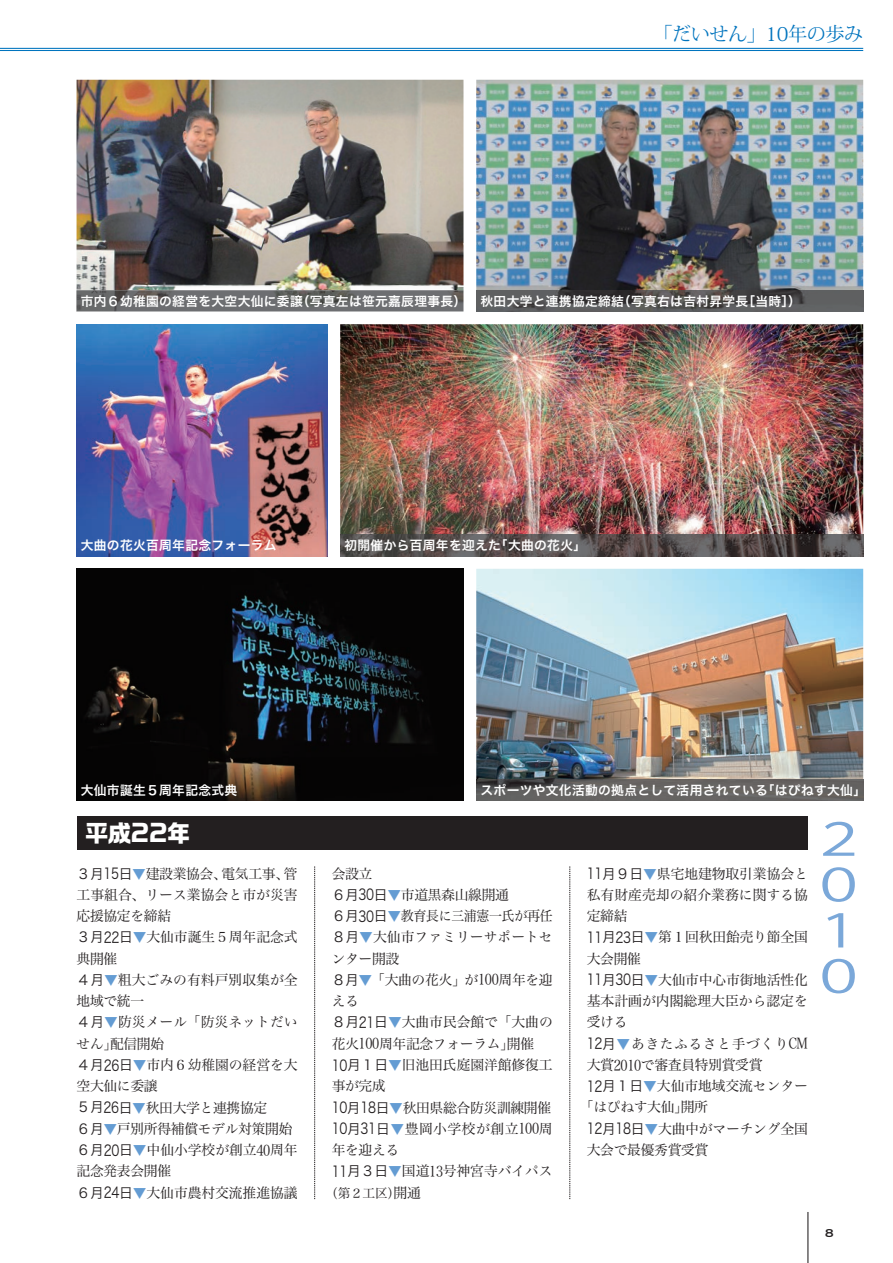
<style>
.page{position:relative;width:893px;height:1263px;background:#fff}
.page>*{position:absolute;margin:0;border:0;box-sizing:border-box;transform-origin:0 0}
.t1{font:44.7px/45.8px "Koz Go Pr 6 N";color:#7ba8d9;scale:1.35 1}
.t2{font:700 23.4px "Ro G San Srf Std";letter-spacing:-.025em;color:#fff}
.t3{font:19.2px "Koz Min Pro";letter-spacing:-.025em;color:#0074be}
.t4{font:15px "Copperplate";color:#231f20}
.t5{font:13.8px/21.3px "Hira Min Pro W3";letter-spacing:-.01em;color:#231f20}
.t6{font:13.8px "Hira Min Pro W3";letter-spacing:-.01em;color:#231f20;scale:.94 1}
.t7{font:13.8px "Hira Min Pro W3";letter-spacing:.04em;color:#231f20}
.t8{font:12.75px "Hira Kaku Pro W6";letter-spacing:.025em;color:#fff}
.t9{font:12.75px "Hira Min Pro W3";color:#231f20}
.s1{font-family:"Hira Kaku Pro N W3"}
.s2{font-family:"Hira Kaku Pro N W3";font-size:14.85px}
.s3{color:#649cd3}
.s4{font-size:14.85px}
.s5{font-size:13.8px}
</style>
<div class="page">
<hr style="left:807px;top:1212px;width:1px;height:51px;background:#231f20">
<img style="left:77px;top:80px;width:386px;height:210px">
<img style="left:476px;top:80px;width:387px;height:210px">
<img style="left:77px;top:569px;width:386px;height:231px">
<img style="left:476px;top:569px;width:387px;height:210px">
<img style="left:77px;top:324px;width:250px;height:232px">
<img style="left:340px;top:324px;width:523px;height:211px">
<img style="left:77px;top:290px;width:386px;height:21px">
<img style="left:476px;top:290px;width:387px;height:21px">
<img style="left:340px;top:535px;width:523px;height:21px">
<img style="left:476px;top:779px;width:387px;height:21px">
<div style="left:77px;top:817px;width:731px;height:33px;background:#231f20"></div>
<hr style="left:0;top:48px;width:863px;height:1px;background:#0074be">
<hr style="left:0;top:50px;width:863px;height:1px;background:#0074be">
<svg style="left:314px;top:866px;width:1px;height:333px"></svg>
<svg style="left:570px;top:866px;width:1px;height:333px"></svg>
<h3 class="t3" style="left:654px;top:20px;width:211px">「だいせん」10年の歩み</h3>
<p class="t8" style="left:81px;top:289px;width:223px">市内６幼稚園の経営を大空大仙に委譲</p>
<p class="t8" style="left:297px;top:289px;width:171px">（写真左は笹元嘉辰理事長(</p>
<p class="t8" style="left:480px;top:289px;width:145px">秋田大学と連携協定締結</p>
<p class="t8" style="left:618px;top:289px;width:132px">（写真右は吉村昇学長</p>
<p class="t8" style="left:742px;top:289px;width:60px">［当時 ([</p>
<p class="t8" style="left:81px;top:534px;width:197px">大曲の花火百周年記念フォーラム</p>
<p class="t8" style="left:344px;top:534px;width:158px">初開催から百周年を迎えた</p>
<p class="t8" style="left:495px;top:534px;width:93px">「大曲の花火「</p>
<p class="t8" style="left:81px;top:778px;width:158px">大仙市誕生５周年記念式典</p>
<h2 class="t2" style="left:85px;top:817px;width:107px">平成22年</h2>
<p class="t5" style="left:221px;top:861px;width:69px">電気工事、</p>
<p class="t5" style="left:77px;top:861px;width:152px"><span class="s1">３月</span><span class="s2">15</span><span class="s1">日</span><span class="s3">▼</span>建設業協会、</p>
<p class="t5" style="left:77px;top:883px;width:223px">工事組合、リース業協会と市が災害</p>
<p class="t5" style="left:77px;top:904px;width:96px">応援協定を締結</p>
<p class="t5" style="left:77px;top:925px;width:223px"><span class="s1">３月</span><span class="s2">22</span><span class="s1">日</span><span class="s3">▼</span>大仙市誕生５周年記念式</p>
<p class="t5" style="left:77px;top:946px;width:42px">典開催</p>
<p class="t5" style="left:77px;top:968px;width:223px"><span class="s1">４月</span><span class="s3">▼</span>粗大ごみの有料戸別収集が全</p>
<p class="t5" style="left:77px;top:989px;width:69px">地域で統一</p>
<p class="t5" style="left:77px;top:1010px;width:223px"><span class="s1">４月</span><span class="s3">▼</span>防災メール「防災ネットだい</p>
<p class="t5" style="left:110px;top:1031px;width:56px">配信開始</p>
<p class="t5" style="left:284px;top:861px;width:15px">管</p>
<p class="t5" style="left:77px;top:1031px;width:223px">せん」<br><span class="s1">４月</span><span class="s2">26</span><span class="s1">日</span><span class="s3">▼</span>市内６幼稚園の経営を大空大仙に委譲<br><span class="s1">５月</span><span class="s2">26</span><span class="s1">日</span><span class="s3">▼</span>秋田大学と連携協定<br><span class="s1">６月</span><span class="s3">▼</span>戸別所得補償モデル対策開始<br><span class="s1">６月</span><span class="s2">20</span><span class="s1">日</span><span class="s3">▼</span>中仙小学校が創立<span class="s4">40</span>周年記念発表会開催<br><span class="s1">６月</span><span class="s2">24</span><span class="s1">日</span><span class="s3">▼</span>大仙市農村交流推進協議</p>
<p class="t8" style="left:480px;top:778px;width:289px">スポーツや文化活動の拠点として活用されている</p>
<p class="t8" style="left:762px;top:778px;width:106px">「はぴねす大仙「</p>
<p class="t5" style="left:332px;top:861px;width:42px">会設立</p>
<p class="t5" style="left:332px;top:883px;width:179px"><span class="s1">６月</span><span class="s2">30</span><span class="s1">日</span><span class="s3">▼</span>市道黒森山線開通</p>
<p class="t6" style="left:332px;top:904px;width:237px"><span class="s1">６月</span><span class="s2">30</span><span class="s1">日</span><span class="s3">▼</span>教育長に三浦憲一氏が再任</p>
<p class="t5" style="left:332px;top:925px;width:223px"><span class="s1">８月</span><span class="s3">▼</span>大仙市ファミリーサポートセ</p>
<p class="t5" style="left:332px;top:946px;width:69px">ンター開設</p>
<p class="t5" style="left:332px;top:968px;width:223px"><span class="s1">８月</span><span class="s3">▼</span>「大曲の花火」が<span class="s4">100</span>周年を迎</p>
<p class="t5" style="left:332px;top:989px;width:29px">える</p>
<p class="t5" style="left:332px;top:1010px;width:223px"><span class="s1">８月</span><span class="s2">21</span><span class="s1">日</span><span class="s3">▼</span>大曲市民会館で「大曲の</p>
<p class="t5" style="left:507px;top:1031px;width:29px">開催</p>
<p class="t5" style="left:332px;top:1031px;width:223px">花火<span class="s4">100</span>周年記念フォーラム」<br><span class="s2">10</span><span class="s1">月１日</span><span class="s3">▼</span>旧池田氏庭園洋館修復工事が完成<br><span class="s2">10</span><span class="s1">月</span><span class="s2">18</span><span class="s1">日</span><span class="s3">▼</span>秋田県総合防災訓練開催<br><span class="s2">10</span><span class="s1">月</span><span class="s2">31</span><span class="s1">日</span><span class="s3">▼</span>豊岡小学校が創立<span class="s4">100</span>周年を迎える<br><span class="s2">11</span><span class="s1">月３日</span><span class="s3">▼</span>国道<span class="s4">13</span>号神宮寺バイパス</p>
<p class="t9" style="left:325px;top:1182px;width:97px">（第２工区<span class="s5">開通</span></p>
<p class="t9" style="left:387px;top:1182px;width:14px">）</p>
<p class="t5" style="left:587px;top:861px;width:223px"><span class="s2">11</span><span class="s1">月９日</span><span class="s3">▼</span>県宅地建物取引業協会と</p>
<p class="t5" style="left:587px;top:883px;width:223px">私有財産売却の紹介業務に関する協</p>
<p class="t5" style="left:587px;top:904px;width:42px">定締結</p>
<p class="t5" style="left:587px;top:925px;width:223px"><span class="s2">11</span><span class="s1">月</span><span class="s2">23</span><span class="s1">日</span><span class="s3">▼</span>第１回秋田飴売り節全国</p>
<p class="t5" style="left:587px;top:946px;width:56px">大会開催</p>
<p class="t5" style="left:587px;top:968px;width:223px"><span class="s2">11</span><span class="s1">月</span><span class="s2">30</span><span class="s1">日</span><span class="s3">▼</span>大仙市中心市街地活性化</p>
<p class="t5" style="left:587px;top:989px;width:223px">基本計画が内閣総理大臣から認定を</p>
<p class="t5" style="left:587px;top:1010px;width:42px">受ける</p>
<p class="t7" style="left:587px;top:1032px;width:223px"><span class="s2">12</span><span class="s1">月</span><span class="s3">▼</span>あきたふるさと手づくり<span class="s4">CM</span></p>
<p class="t5" style="left:587px;top:1053px;width:177px">大賞<span class="s4">2010</span>で審査員特別賞受賞</p>
<p class="t5" style="left:587px;top:1074px;width:223px"><span class="s2">12</span><span class="s1">月１日</span><span class="s3">▼</span>大仙市地域交流センター</p>
<p class="t5" style="left:681px;top:1095px;width:29px">開所</p>
<p class="t5" style="left:587px;top:1095px;width:223px;text-indent:-7px">「はぴねす大仙」<br><span class="s2">12</span><span class="s1">月</span><span class="s2">18</span><span class="s1">日</span><span class="s3">▼</span>大曲中がマーチング全国大会で最優秀賞受賞</p>
<h1 class="t1" style="left:808px;top:817px;width:36px">２<br>０<br>１<br>０</h1>
<p class="t4" style="left:825px;top:1223px;width:11px">8</p>
</div>
